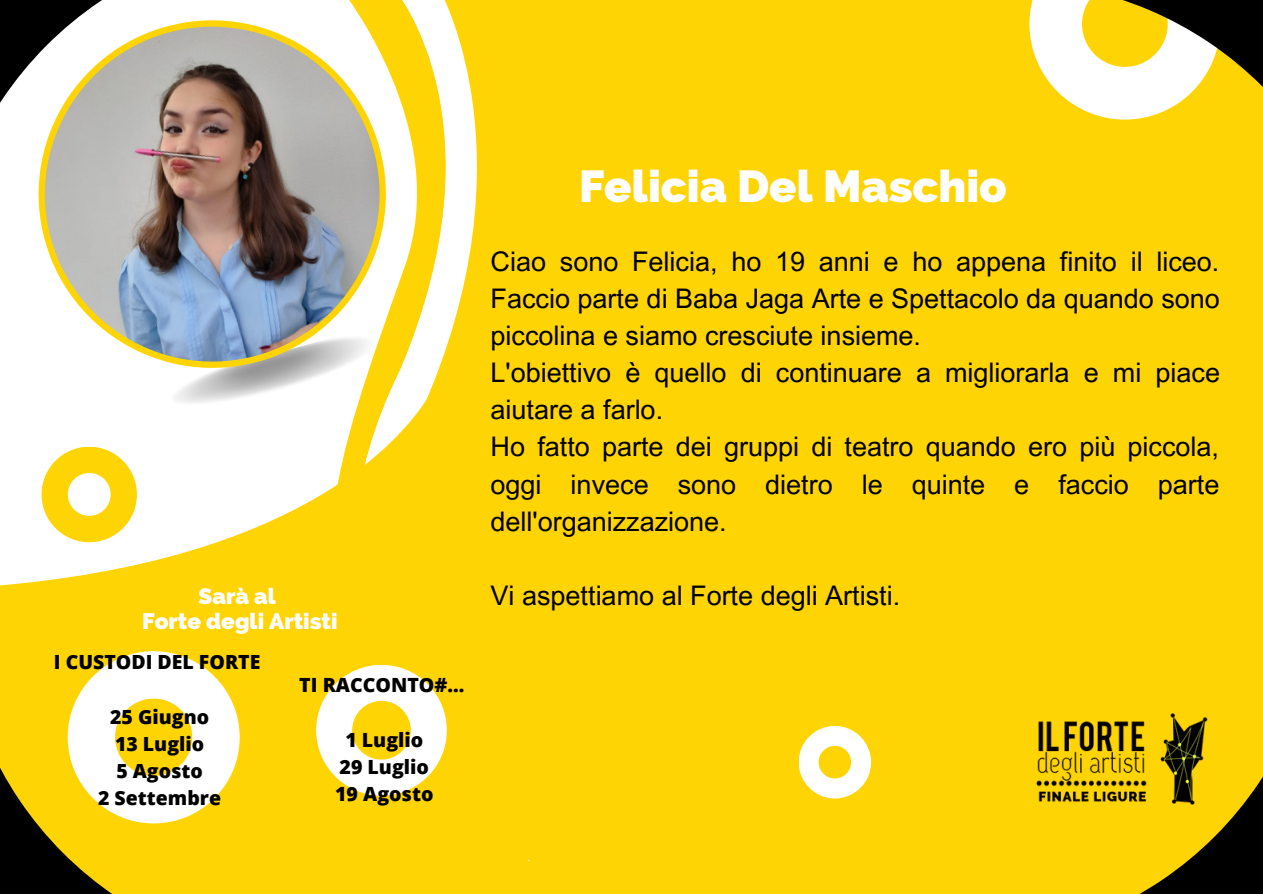
<style>
.page{position:relative;width:1263px;height:894px;background:#fff}
.page>*{position:absolute;margin:0;border:0;box-sizing:border-box;transform-origin:0 0}
.t1{font:800 45px "Raleway";color:#fff}
.t2{font:27px/37px "Arial MT Pro";color:#000;text-align:justify}
.t3{font:800 22.5px "Raleway";color:#fff}
.t4{font:800 19.5px "Open Sans";color:#000}
</style>
<div class="page">
<div style="left:0;top:0;width:1263px;height:893px;background:#ffd404"></div>
<svg style="left:463px;top:54px;width:14px;height:183px;fill:#fff"></svg>
<svg style="left:299px;top:0;width:164px;height:237px;fill:#fff"></svg>
<svg style="left:0;top:237px;width:530px;height:624px"></svg>
<svg style="left:799px;top:726px;width:72px;height:72px"></svg>
<img style="left:165px;top:384px;width:220px;height:36px">
<svg style="left:42px;top:446px;width:95px;height:96px"></svg>
<svg style="left:316px;top:664px;width:131px;height:131px"></svg>
<svg style="left:0;top:0;width:299px;height:297px;fill:#fff"></svg>
<svg style="left:22px;top:4px;width:381px;height:380px"></svg>
<svg style="left:1029px;top:0;width:234px;height:120px"></svg>
<svg style="left:0;top:600px;width:315px;height:293px"></svg>
<svg style="left:1036px;top:713px;width:227px;height:180px"></svg>
<p class="t3" style="left:199px;top:582px;width:79px">Sarà al</p>
<p class="t3" style="left:142px;top:607px;width:197px">Forte degli Artisti</p>
<p class="t4" style="left:54px;top:648px;width:208px">I CUSTODI DEL FORTE</p>
<p class="t4" style="left:110px;top:702px;width:100px">25 Giugno</p>
<p class="t4" style="left:115px;top:729px;width:91px">13 Luglio</p>
<p class="t4" style="left:116px;top:756px;width:88px">5 Agosto</p>
<p class="t4" style="left:98px;top:783px;width:124px">2 Settembre</p>
<p class="t4" style="left:299px;top:671px;width:167px">TI RACCONTO#...</p>
<p class="t4" style="left:345px;top:725px;width:79px">1 Luglio</p>
<p class="t4" style="left:340px;top:753px;width:91px">29 Luglio</p>
<p class="t4" style="left:335px;top:780px;width:100px">19 Agosto</p>
<p class="t1" style="left:579px;top:160px;width:429px">Felicia Del Maschio</p>
<p class="t2" style="left:491px;top:246px;width:731px">Ciao sono Felicia, ho 19 anni e ho appena finito il liceo.<br>Faccio parte di Baba Jaga Arte e Spettacolo da quando sono piccolina e siamo cresciute insieme.</p>
<p class="t2" style="left:491px;top:357px;width:731px">L'obiettivo è quello di continuare a migliorarla e mi piace aiutare a farlo.</p>
<p class="t2" style="left:491px;top:431px;width:730px">Ho fatto parte dei gruppi di teatro quando ero più piccola, oggi invece sono dietro le quinte e faccio parte dell'organizzazione.</p>
<p class="t2" style="left:491px;top:580px;width:411px">Vi aspettiamo al Forte degli Artisti.</p>
</div>
